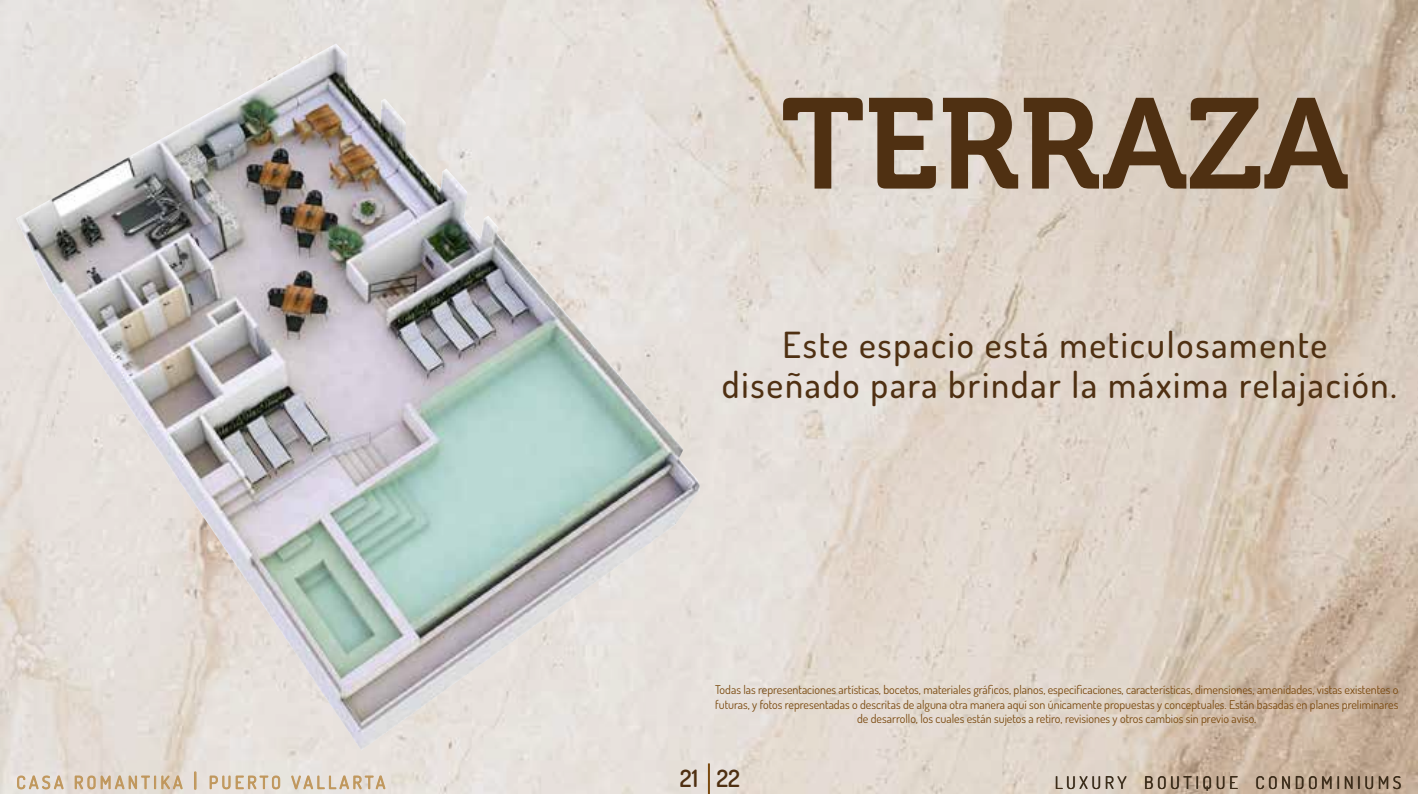
<style>
.page{position:relative;width:1418px;height:794px;background:#fff}
.page>*{position:absolute;margin:0;border:0;box-sizing:border-box;transform-origin:0 0}
.t1{font:127.8px "Museo 700";color:#4f3012}
.t2{font:500 36px/40px "Dosis";letter-spacing:.05em;color:#4f3012;text-align:center}
.t3{font:600 23.8px "Dosis";color:#4f3012}
.t4{font:17.4px "Dosis";letter-spacing:.2em;color:#000}
.t5{font:12px/14.4px "Dosis";color:#7a490e;text-align:center}
</style>
<div class="page">
<img style="left:0;top:0;width:1417px;height:794px">
<img style="left:16px;top:43px;width:684px;height:707px">
<svg style="left:17px;top:773px;width:47px;height:19px"></svg>
<svg style="left:75px;top:773px;width:108px;height:19px"></svg>
<svg style="left:194px;top:771px;width:2px;height:19px"></svg>
<svg style="left:210px;top:775px;width:70px;height:15px"></svg>
<svg style="left:291px;top:772px;width:94px;height:20px"></svg>
<hr style="left:708px;top:763px;width:2px;height:31px;background:#7a490e">
<h1 class="t1" style="left:781px;top:73px;width:569px">TERRAZA</h1>
<h2 class="t2" style="left:722px;top:323px;width:676px">Este espacio está meticulosamente diseñado para brindar la máxima relajación.</h2>
<p class="t5" style="left:715px;top:682px;width:685px">Todas las representaciones artísticas, bocetos, materiales gráficos, planos, especificaciones, características, dimensiones, amenidades, vistas existentes o futuras, y fotos representadas o descritas de alguna otra manera aquí son únicamente propuestas y conceptuales. Están basadas en planes preliminares de desarrollo, los cuales están sujetos a retiro, revisiones y otros cambios sin previo aviso.</p>
<h3 class="t3" style="left:680px;top:761px;width:62px">21 22</h3>
<h3 class="t4" style="left:1054px;top:770px;width:348px">LUXURY BOUTIQUE CONDOMINIUMS</h3>
</div>
